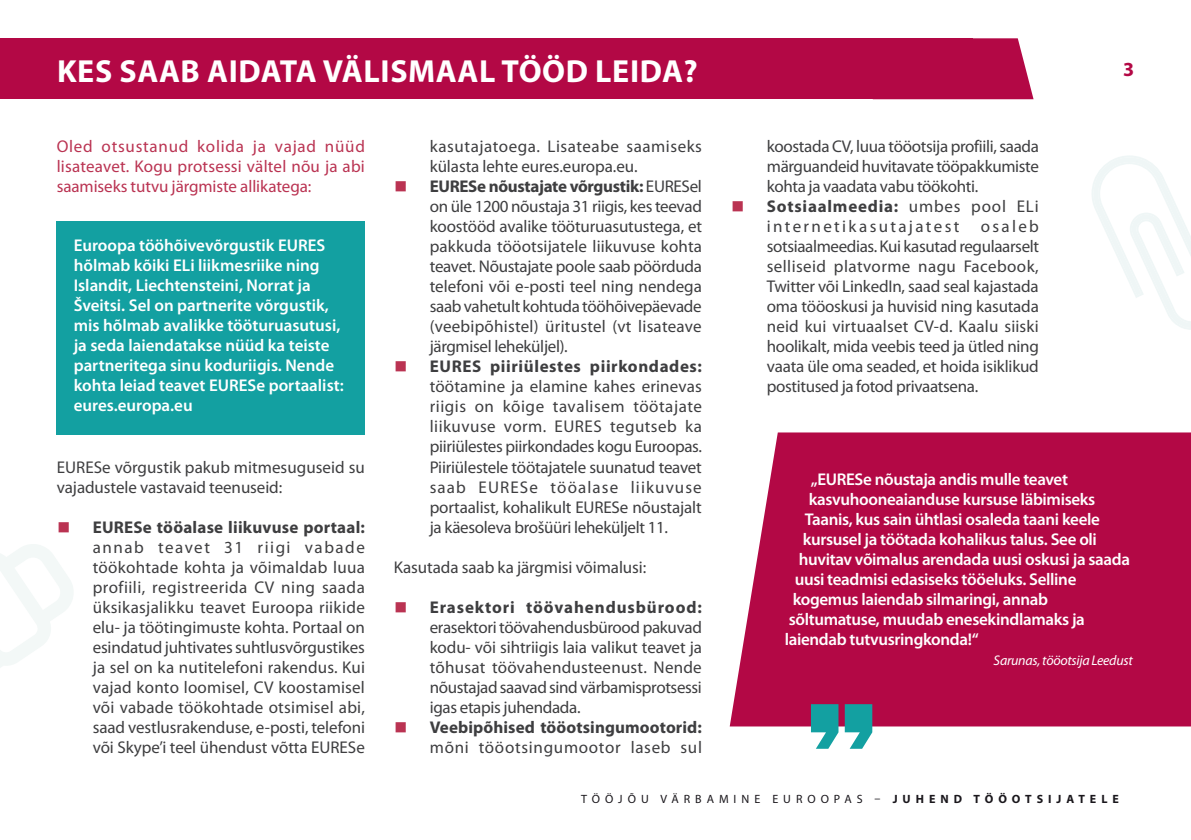
<style>
.page{position:relative;width:1191px;height:840px;background:#fff}
.page>*{position:absolute;margin:0;border:0;box-sizing:border-box;transform-origin:0 0}
.t1{font:700 32px "Myriad Pro";letter-spacing:.02em;color:#fff}
.t2{font:700 20px "Myriad Pro";color:#b30845}
.t3{font:17px/20px "Myriad Pro";letter-spacing:-.005em;color:#3e3e40;text-align:justify}
.t4{font:600 17px "Myriad Pro";letter-spacing:-.02em;color:#fff}
.t5{font:600 17px/20px "Myriad Pro";color:#fff}
.t6{font:17px/20px "Myriad Pro";letter-spacing:-.005em;color:#ba3352;text-align:justify}
.t7{font:17px/20px "Myriad Pro";letter-spacing:.03em;color:#3e3e40}
.t8{font:700 17px/20px "Myriad Pro";letter-spacing:.005em;color:#3e3e40;text-align:right}
.t9{font:17px/20px "Myriad Pro";letter-spacing:.14em;color:#3e3e40}
.t10{font:italic 14px "Myriad Pro";letter-spacing:-.02em;color:#fff}
.t11{font:12px "Myriad Pro";letter-spacing:.415em;color:#1a171c}
.s1{font-family:"EC Square Sans Pro";font-size:16px;color:#ba3352}
.s2{font-weight:700}
.s3{font-family:"EC Square Sans Pro";font-weight:400;font-size:16px;color:#ba3352}
.s4{font-weight:400}
</style>
<div class="page">
<div style="left:0;top:38px;width:972px;height:61px;background:#b30845"></div>
<svg style="left:972px;top:38px;width:61px;height:61px;background:#bc265c"></svg>
<svg style="left:729px;top:432px;width:462px;height:294px;background:#b91f56"></svg>
<svg style="left:811px;top:703px;width:27px;height:45px"></svg>
<svg style="left:844px;top:703px;width:28px;height:45px"></svg>
<div style="left:57px;top:221px;width:308px;height:213px;background:#13a0a1"></div>
<svg style="left:0;top:544px;width:73px;height:123px"></svg>
<svg style="left:1092px;top:156px;width:99px;height:174px"></svg>
<h1 class="t1" style="left:57px;top:59px;width:642px">KES SAAB AIDATA VÄLISMAAL TÖÖD LEIDA?</h1>
<p class="t2" style="left:1123px;top:62px;width:13px">3</p>
<p class="t6" style="left:57px;top:138px;width:310px">Oled otsustanud kolida ja vajad nüüd lisateavet. Kogu protsessi vältel nõu ja abi saamiseks tutvu järgmiste allikatega:</p>
<p class="t5" style="left:74px;top:236px;width:271px">Euroopa tööhõivevõrgustik EURES hõlmab kõiki ELi liikmesriike ning Islandit, Liechtensteini, Norrat ja Šveitsi. Sel on partnerite võrgustik, mis hõlmab avalikke tööturuasutusi, ja seda laiendatakse nüüd ka teiste partneritega sinu koduriigis. Nende kohta leiad teavet EURESe portaalist: eures.europa.eu</p>
<p class="t3" style="left:57px;top:458px;width:309px">EURESe võrgustik pakub mitmesuguseid su vajadustele vastavaid teenuseid:</p>
<p class="t3" style="left:93px;top:518px;width:274px;text-indent:-36px"><span class="s1">■</span> <span class="s2">EURESe tööalase liikuvuse portaal: </span>annab teavet 31 riigi vabade töökohtade kohta ja võimaldab luua profiili, registreerida CV ning saada üksikasjalikku teavet Euroopa riikide elu- ja töötingimuste kohta. Portaal on esindatud juhtivates suhtlusvõrgustikes ja sel on ka nutitelefoni rakendus. Kui vajad konto loomisel, CV koostamisel või vabade töökohtade otsimisel abi, saad vestlusrakenduse, e-posti, telefoni või Skype’i teel ühendust võtta EURESe</p>
<p class="t7" style="left:430px;top:138px;width:274px">kasutajatoega. Lisateabe saamiseks külasta lehte eures.europa.eu.</p>
<p class="t3" style="left:430px;top:178px;width:274px;text-indent:-36px"><span class="s1">■</span> <span class="s2">EURESe nõustajate võrgustik:</span> EURESel on üle 1200 nõustaja 31 riigis, kes teevad koostööd avalike tööturuasutustega, et pakkuda tööotsijatele liikuvuse kohta teavet. Nõustajate poole saab pöörduda telefoni või e-posti teel ning nendega saab vahetult kohtuda tööhõivepäevade (veebipõhistel) üritustel (vt lisateave järgmisel leheküljel).</p>
<p class="t3" style="left:430px;top:358px;width:274px;text-indent:-36px"><span class="s1">■</span> <span class="s2">EURES piiriülestes piirkondades: </span>töötamine ja elamine kahes erinevas riigis on kõige tavalisem töötajate liikuvuse vorm. EURES tegutseb ka piiriülestes piirkondades kogu Euroopas.<br>Piiriülestele töötajatele suunatud teavet saab EURESe tööalase liikuvuse portaalist, kohalikult EURESe nõustajalt ja käesoleva brošüüri leheküljelt 11.</p>
<p class="t3" style="left:394px;top:558px;width:254px">Kasutada saab ka järgmisi võimalusi:</p>
<p class="t3" style="left:430px;top:598px;width:274px;text-indent:-36px"><span class="s1">■</span> <span class="s2">Erasektori töövahendusbürood: </span>erasektori töövahendusbürood pakuvad kodu- või sihtriigis laia valikut teavet ja tõhusat töövahendusteenust. Nende nõustajad saavad sind värbamisprotsessi igas etapis juhendada.</p>
<p class="t8" style="left:394px;top:718px;width:310px"><span class="s3">■</span> Veebipõhised tööotsingumootorid: <span class="s4">mõni tööotsingumootor laseb sul</span></p>
<p class="t3" style="left:767px;top:138px;width:274px">koostada CV, luua tööotsija profiili, saada märguandeid huvitavate tööpakkumiste kohta ja vaadata vabu töökohti.</p>
<p class="t9" style="left:767px;top:198px;width:273px;text-indent:-36px"><span class="s1">■</span> <span class="s2">Sotsiaalmeedia:</span> umbes pool ELi internetikasutajatest</p>
<p class="t3" style="left:767px;top:218px;width:274px;text-indent:214px">osaleb sotsiaalmeedias. Kui kasutad regulaarselt selliseid platvorme nagu Facebook, Twitter või LinkedIn, saad seal kajastada oma tööoskusi ja huvisid ning kasutada neid kui virtuaalset CV-d. Kaalu siiski hoolikalt, mida veebis teed ja ütled ning vaata üle oma seaded, et hoida isiklikud postitused ja fotod privaatsena.</p>
<p class="t4" style="left:810px;top:473px;width:259px">„EURESe nõustaja andis mulle teavet</p>
<p class="t4" style="left:808px;top:493px;width:288px">kasvuhooneaianduse kursuse läbimiseks</p>
<p class="t4" style="left:804px;top:513px;width:297px">Taanis, kus sain ühtlasi osaleda taani keele</p>
<p class="t4" style="left:802px;top:533px;width:296px">kursusel ja töötada kohalikus talus. See oli</p>
<p class="t4" style="left:798px;top:553px;width:333px">huvitav võimalus arendada uusi oskusi ja saada</p>
<p class="t4" style="left:794px;top:573px;width:283px">uusi teadmisi edasiseks tööeluks. Selline</p>
<p class="t4" style="left:792px;top:593px;width:257px">kogemus laiendab silmaringi, annab</p>
<p class="t4" style="left:788px;top:613px;width:298px">sõltumatuse, muudab enesekindlamaks ja</p>
<p class="t4" style="left:784px;top:633px;width:195px">laiendab tutvusringkonda!“</p>
<p class="t10" style="left:993px;top:655px;width:141px">Sarunas, tööotsija Leedust</p>
<p class="t11" style="left:581px;top:793px;width:539px">TÖÖJÕU VÄRBAMINE EUROOPAS – <span class="s2">JUHEND TÖÖOTSIJATELE</span></p>
</div>
